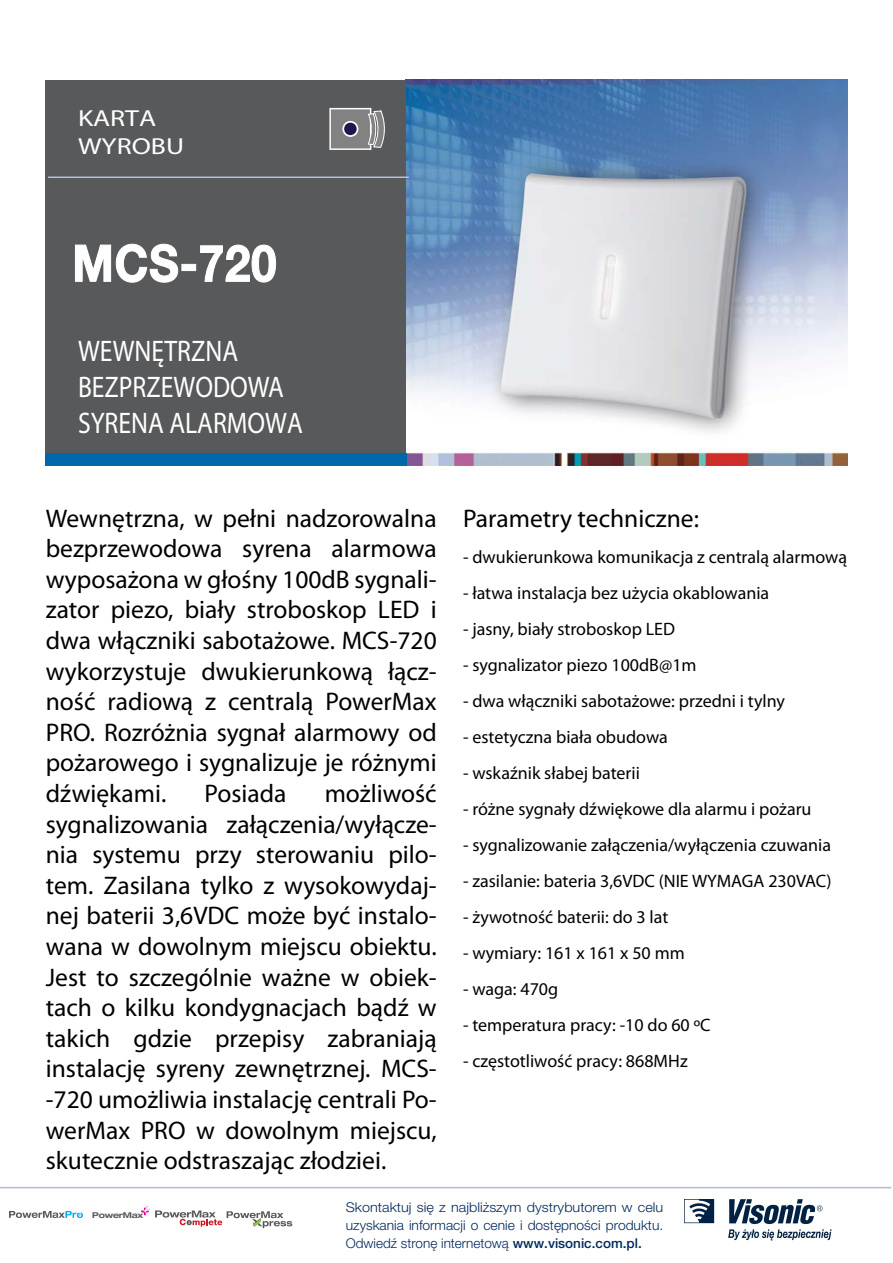
<style>
.page{position:relative;width:893px;height:1263px;background:#fff}
.page>*{position:absolute;margin:0;border:0;box-sizing:border-box;transform-origin:0 0}
.t1{font:29.85px/35.8px "Myriad Pro";color:#fff;scale:.86 1}
.t2{font:25.5px/30.6px "Myriad Pro";color:#000;text-align:justify}
.t3{font:23.25px/27.9px "Myriad Pro";color:#fff;scale:1.2 1}
.t4{font:18px "Myriad Pro";color:#000}
.t5{font:300 13.5px/18px "Helvetica Neue CELT";color:#00295c;text-align:justify;scale:1.07 1}
.t6{font:300 11.7px "Blur";color:#808285;scale:.53 1}
.t7{font:700 expanded 8.1px "Helvetica Neue LT";letter-spacing:-.03em;color:#58595b}
.s1{font-weight:500}
</style>
<div class="page">
<img style="left:406px;top:80px;width:441px;height:386px">
<div style="left:45px;top:80px;width:361px;height:380px;background:#58595b"></div>
<div style="left:46px;top:453px;width:360px;height:13px;background:#0067ab"></div>
<hr style="left:48px;top:177px;width:361px;height:1px;background:#c2d0e8">
<svg style="left:75px;top:244px;width:103px;height:39px"></svg>
<div style="left:182px;top:264px;width:14px;height:7px;background:#fff"></div>
<svg style="left:200px;top:245px;width:76px;height:38px"></svg>
<svg style="left:329px;top:108px;width:56px;height:42px;background:#919093"></svg>
<img style="left:226px;top:1211px;width:66px;height:17px">
<img style="left:10px;top:1212px;width:73px;height:6px">
<img style="left:684px;top:1200px;width:147px;height:40px">
<hr style="left:0;top:1187px;width:891px;height:1px;background:#b1bad2">
<svg style="left:141px;top:1207px;width:81px;height:20px"></svg>
<p class="t3" style="left:78px;top:104px;width:90px">KARTA<br>WYROBU</p>
<p class="t1" style="left:78px;top:333px;width:263px">WEWNĘTRZNA<br>BEZPRZEWODOWA<br>SYRENA ALARMOWA</p>
<p class="t2" style="left:46px;top:502px;width:392px">Wewnętrzna, w pełni nadzorowalna bezprzewodowa syrena alarmowa wyposażona w głośny 100dB sygnali&shy;zator piezo, biały stroboskop LED i dwa włączniki sabotażowe. MCS-720 wykorzystuje dwukierunkową łącz&shy;ność radiową z centralą PowerMax PRO. Rozróżnia sygnał alarmowy od pożarowego i sygnalizuje je różnymi dźwiękami.</p>
<p class="t2" style="left:46px;top:778px;width:392px;text-indent:279px">możliwość sygnalizowania załączenia/wyłącze&shy;nia systemu przy sterowaniu pilo&shy;tem. Zasilana tylko z wysokowydaj&shy;nej baterii 3,6VDC może być instalo&shy;wana w dowolnym miejscu obiektu.<br>Jest to szczególnie ważne w obiek&shy;tach o kilku kondygnacjach bądź w takich gdzie przepisy zabraniają instalację syreny zewnętrznej. MCS--720 umożliwia instalację centrali Po&shy;werMax PRO w dowolnym miejscu, skutecznie odstraszając złodziei.</p>
<p class="t2" style="left:204px;top:778px;width:83px">Posiada</p>
<p class="t2" style="left:463px;top:502px;width:237px">Parametry techniczne:</p>
<p class="t4" style="left:463px;top:545px;width:385px">- dwukierunkowa komunikacja z centralą alarmową</p>
<p class="t4" style="left:463px;top:581px;width:308px">- łatwa instalacja bez użycia okablowania</p>
<p class="t4" style="left:463px;top:617px;width:214px">- jasny, biały stroboskop LED</p>
<p class="t4" style="left:463px;top:653px;width:235px">- sygnalizator piezo 100dB@1m</p>
<p class="t4" style="left:463px;top:689px;width:323px">- dwa włączniki sabotażowe: przedni i tylny</p>
<p class="t4" style="left:463px;top:725px;width:206px">- estetyczna biała obudowa</p>
<p class="t4" style="left:463px;top:761px;width:178px">- wskaźnik słabej baterii</p>
<p class="t4" style="left:463px;top:797px;width:350px">- różne sygnały dźwiękowe dla alarmu i pożaru</p>
<p class="t4" style="left:463px;top:833px;width:369px">- sygnalizowanie załączenia/wyłączenia czuwania</p>
<p class="t4" style="left:463px;top:869px;width:370px">- zasilanie: bateria 3,6VDC (NIE WYMAGA 230VAC)</p>
<p class="t4" style="left:463px;top:905px;width:207px">- żywotność baterii: do 3 lat</p>
<p class="t4" style="left:463px;top:941px;width:223px">- wymiary: 161 x 161 x 50 mm</p>
<p class="t4" style="left:463px;top:977px;width:97px">- waga: 470g</p>
<p class="t4" style="left:463px;top:1013px;width:249px">- temperatura pracy: -10 do 60 ºC</p>
<p class="t4" style="left:463px;top:1049px;width:226px">- częstotliwość pracy: 868MHz</p>
<p class="t7" style="left:92px;top:1212px;width:53px">PowerMax</p>
<p class="t5" style="left:346px;top:1198px;width:298px">Skontaktuj się z najbliższym dystrybutorem w celu uzyskania informacji o cenie i dostępności produktu.<br>Odwiedź stronę internetową <span class="s1">www.visonic.com.pl.</span></p>
<p class="t6" style="left:146px;top:1200px;width:4px">,</p>
</div>
